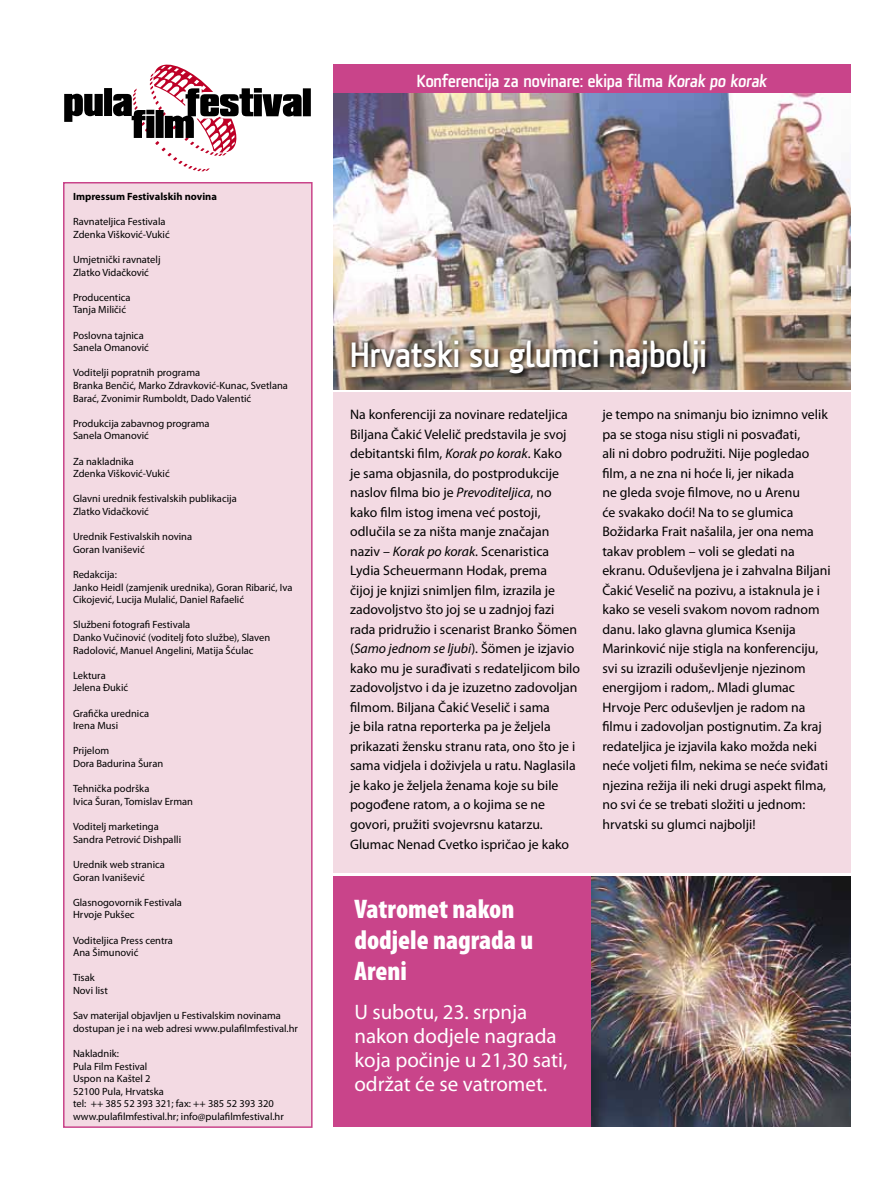
<style>
.page{position:relative;width:893px;height:1191px;background:#fff}
.page>*{position:absolute;margin:0;border:0;box-sizing:border-box;transform-origin:0 0}
.t1{font:500 36px "AF Klampenborg";color:#fff}
.t2{font:900 condensed 27px/31px "Myriad Pro";color:#fff}
.t3{font:21px/24.2px "Myriad Pro";color:#fff}
.t4{font:500 17.85px "AF Klampenborg";letter-spacing:-.005em;color:#fff}
.t5{font:13.8px/19.5px "Myriad Pro";color:#000}
.t6{font:10.5px/12.6px "Myriad Pro";color:#000}
.t7{font:700 10.5px "Myriad Pro";color:#000}
.s1{font-style:italic}
</style>
<div class="page">
<div style="left:64px;top:183px;width:248px;height:944px;background:#f3dae3"></div>
<div style="left:63px;top:182px;width:250px;height:945px;border:2px solid #c9448a"></div>
<svg style="left:64px;top:64px;width:247px;height:107px"></svg>
<div style="left:333px;top:65px;width:517px;height:29px;background:#c9448a"></div>
<div style="left:333px;top:392px;width:517px;height:480px;background:#f3dae3"></div>
<img style="left:333px;top:94px;width:517px;height:295px">
<img style="left:349px;top:337px;width:362px;height:43px">
<div style="left:333px;top:876px;width:269px;height:250px;background:#c9448a"></div>
<img style="left:592px;top:876px;width:258px;height:250px">
<p class="t7" style="left:73px;top:189px;width:145px">Impressum Festivalskih novina</p>
<p class="t6" style="left:73px;top:215px;width:98px">Ravnateljica Festivala<br>Zdenka Višković-Vukić</p>
<p class="t6" style="left:73px;top:253px;width:89px">Umjetnički ravnatelj<br>Zlatko Vidačković</p>
<p class="t6" style="left:73px;top:291px;width:59px">Producentica<br>Tanja Miličić</p>
<p class="t6" style="left:73px;top:328px;width:77px">Poslovna tajnica<br>Sanela Omanović</p>
<p class="t6" style="left:73px;top:366px;width:216px">Voditelji popratnih programa<br>Branka Benčić, Marko Zdravković-Kunac, Svetlana<br>Barać, Zvonimir Rumboldt, Dado Valentić</p>
<p class="t6" style="left:73px;top:417px;width:138px">Produkcija zabavnog programa<br>Sanela Omanović</p>
<p class="t6" style="left:73px;top:454px;width:98px">Za nakladnika<br>Zdenka Višković-Vukić</p>
<p class="t6" style="left:73px;top:492px;width:165px">Glavni urednik festivalskih publikacija<br>Zlatko Vidačković</p>
<p class="t6" style="left:73px;top:530px;width:121px">Urednik Festivalskih novina<br>Goran Ivanišević</p>
<p class="t6" style="left:73px;top:568px;width:221px">Redakcija:<br>Janko Heidl (zamjenik urednika), Goran Ribarić, Iva<br>Cikojević, Lucija Mulalić, Daniel Rafaelić</p>
<p class="t6" style="left:73px;top:618px;width:199px">Službeni fotografi Festivala<br>Danko Vučinović (voditelj foto službe), Slaven<br>Radolović, Manuel Angelini, Matija Šćulac</p>
<p class="t6" style="left:73px;top:669px;width:57px">Lektura<br>Jelena Đukić</p>
<p class="t6" style="left:73px;top:706px;width:78px">Grafička urednica<br>Irena Musi</p>
<p class="t6" style="left:73px;top:744px;width:92px">Prijelom<br>Dora Badurina Šuran</p>
<p class="t6" style="left:73px;top:782px;width:121px">Tehnička podrška<br>Ivica Šuran, Tomislav Erman</p>
<p class="t6" style="left:73px;top:820px;width:110px">Voditelj marketinga<br>Sandra Petrović Dishpalli</p>
<p class="t6" style="left:73px;top:858px;width:93px">Urednik web stranica<br>Goran Ivanišević</p>
<p class="t6" style="left:73px;top:895px;width:111px">Glasnogovornik Festivala<br>Hrvoje Pukšec</p>
<p class="t6" style="left:73px;top:933px;width:101px">Voditeljica Press centra<br>Ana Šimunović</p>
<p class="t6" style="left:73px;top:971px;width:36px">Tisak<br>Novi list</p>
<p class="t6" style="left:73px;top:1009px;width:226px">Sav materijal objavljen u Festivalskim novinama dostupan je i na web adresi www.pulafilmfestival.hr</p>
<p class="t6" style="left:73px;top:1047px;width:212px">Nakladnik:<br>Pula Film Festival<br>Uspon na Kaštel 2<br>52100 Pula, Hrvatska<br>tel: ++ 385 52 393 321; fax: ++ 385 52 393 320 www.pulafilmfestival.hr; info@pulafilmfestival.hr</p>
<p class="t4" style="left:417px;top:71px;width:353px">Konferencija za novinare: ekipa filma Korak po korak</p>
<h1 class="t1" style="left:350px;top:334px;width:358px">Hrvatski su glumci najbolji</h1>
<p class="t5" style="left:350px;top:405px;width:231px">Na konferenciji za novinare redateljica Biljana Čakić Velelič predstavila je svoj debitantski film, <span class="s1">Korak po korak</span>. Kako<br>je sama objasnila, do postprodukcije naslov filma bio je <span class="s1">Prevoditeljica</span>, no kako film istog imena već postoji, odlučila se za ništa manje značajan naziv – <span class="s1">Korak po korak</span>. Scenaristica Lydia Scheuermann Hodak, prema<br>čijoj je knjizi snimljen film, izrazila je zadovoljstvo što joj se u zadnjoj fazi rada pridružio i scenarist Branko Šömen (<span class="s1">Samo jednom se ljubi</span>). Šömen je izjavio kako mu je surađivati s redateljicom bilo zadovoljstvo i da je izuzetno zadovoljan filmom. Biljana Čakić Veselič i sama<br>je bila ratna reporterka pa je željela prikazati žensku stranu rata, ono što je i sama vidjela i doživjela u ratu. Naglasila je kako je željela ženama koje su bile pogođene ratom, a o kojima se ne govori, pružiti svojevrsnu katarzu.<br>Glumac Nenad Cvetko ispričao je kako</p>
<p class="t5" style="left:602px;top:405px;width:230px">je tempo na snimanju bio iznimno velik pa se stoga nisu stigli ni posvađati,<br>ali ni dobro podružiti. Nije pogledao film, a ne zna ni hoće li, jer nikada<br>ne gleda svoje filmove, no u Arenu<br>će svakako doći! Na to se glumica Božidarka Frait našalila, jer ona nema takav problem – voli se gledati na ekranu. Oduševljena je i zahvalna Biljani Čakić Veselič na pozivu, a istaknula je i kako se veseli svakom novom radnom danu. Iako glavna glumica Ksenija Marinković nije stigla na konferenciju, svi su izrazili oduševljenje njezinom energijom i radom,. Mladi glumac Hrvoje Perc oduševljen je radom na filmu i zadovoljan postignutim. Za kraj redateljica je izjavila kako možda neki neće voljeti film, nekima se neće sviđati njezina režija ili neki drugi aspekt filma, no svi će se trebati složiti u jednom: hrvatski su glumci najbolji!</p>
<h2 class="t2" style="left:354px;top:893px;width:180px">Vatromet nakon dodjele nagrada u<br>Areni</h2>
<h3 class="t3" style="left:354px;top:999px;width:215px">U subotu, 23. srpnja nakon dodjele nagrada koja počinje u 21,30 sati, održat će se vatromet.</h3>
</div>
